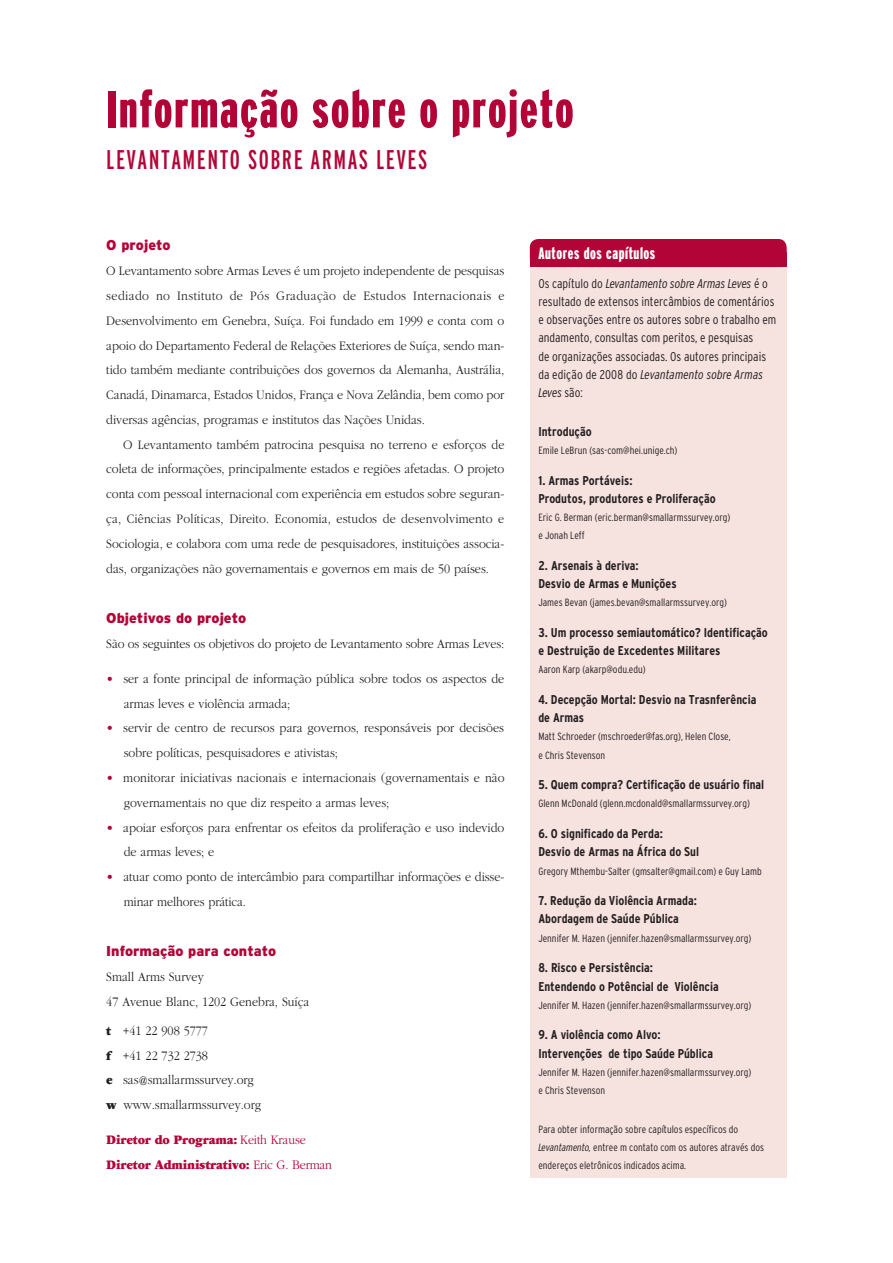
<style>
.page{position:relative;width:893px;height:1263px;background:#fff}
.page>*{position:absolute;margin:0;border:0;box-sizing:border-box;transform-origin:0 0}
.t1{font:900 extra-condensed 52.5px "Interstate";letter-spacing:.035em;color:#b30437}
.t2{font:extra-condensed 27px "Interstate";letter-spacing:.055em;color:#b30437}
.t3{font:900 extra-condensed 16.5px "Interstate";letter-spacing:.035em;color:#fff}
.t4{font:900 14.25px "Interstate";color:#b30437}
.t5{font:300 13.5px/24.8px "Garamond";color:#231f20;scale:.9 1}
.t6{font:900 13.5px/24.8px "Garamond";letter-spacing:-.01em;color:#b30437;scale:.9 1}
.t7{font:700 condensed 12.75px/18.1px "Interstate";color:#231f20}
.t8{font:300 condensed 12.75px/18.1px "Interstate";color:#231f20}
.t9{font:300 condensed 10.5px/18.1px "Interstate";color:#231f20}
.s1{color:#b30437}
.s2{font-weight:900}
.s3{font-weight:300}
.s4{font-style:italic}
</style>
<div class="page">
<div style="left:530px;top:256px;width:257px;height:922px;background:#f6e2df"></div>
<div style="left:530px;top:239px;width:257px;height:28px;background:#b30437;border-radius:9px"></div>
<h1 class="t1" style="left:106px;top:80px;width:469px">Informação sobre o projeto</h1>
<h2 class="t2" style="left:106px;top:145px;width:322px">LEVANTAMENTO SOBRE ARMAS LEVES</h2>
<p class="t4" style="left:106px;top:237px;width:66px">O projeto</p>
<p class="t5" style="left:106px;top:259px;width:444px;text-align:justify">O Levantamento sobre Armas Leves é um projeto independente de pesquisas sediado no Instituto de Pós Graduação de Estudos Internacionais e Desenvolvimento em Genebra, Suíça. Foi fundado em 1999 e conta com o apoio do Departamento Federal de Relações Exteriores de Suíça, sendo man&shy;tido também mediante contribuições dos governos da Alemanha, Austrália, Canadá, Dinamarca, Estados Unidos, França e Nova Zelândia, bem como por diversas agências, programas e institutos das Nações Unidas.</p>
<p class="t5" style="left:106px;top:432px;width:444px;text-align:justify;text-indent:17px">O Levantamento também patrocina pesquisa no terreno e esforços de coleta de informações, principalmente estados e regiões afetadas. O projeto conta com pessoal internacional com experiência em estudos sobre seguran&shy;ça, Ciências Políticas, Direito. Economia, estudos de desenvolvimento e Sociologia, e colabora com uma rede de pesquisadores, instituições associa&shy;das, organizações não governamentais e governos em mais de 50 países.</p>
<p class="t4" style="left:106px;top:610px;width:141px">Objetivos do projeto</p>
<p class="t5" style="left:106px;top:631px;width:444px">São os seguintes os objetivos do projeto de Levantamento sobre Armas Leves:</p>
<p class="t5" style="left:124px;top:666px;width:424px;text-indent:-17px"><span class="s1">•</span> ser a fonte principal de informação pública sobre todos os aspectos de armas leves e violência armada;</p>
<p class="t5" style="left:124px;top:716px;width:424px;text-indent:-17px"><span class="s1">•</span> servir de centro de recursos para governos, responsáveis por decisões sobre políticas, pesquisadores e ativistas;</p>
<p class="t5" style="left:124px;top:766px;width:425px;text-indent:-17px"><span class="s1">•</span> monitorar iniciativas nacionais e internacionais (governamentais e não governamentais no que diz respeito a armas leves;</p>
<p class="t5" style="left:124px;top:815px;width:424px;text-indent:-17px"><span class="s1">•</span> apoiar esforços para enfrentar os efeitos da proliferação e uso indevido de armas leves; e</p>
<p class="t5" style="left:124px;top:865px;width:424px;text-indent:-17px"><span class="s1">•</span> atuar como ponto de intercâmbio para compartilhar informações e disse&shy;minar melhores prática.</p>
<p class="t4" style="left:106px;top:943px;width:171px">Informação para contato</p>
<p class="t5" style="left:106px;top:964px;width:227px">Small Arms Survey<br>47 Avenue Blanc, 1202 Genebra, Suíça</p>
<p class="t5" style="left:106px;top:1018px;width:174px"><span class="s2">t</span> +41 22 908 5777<br><span class="s2">f</span> +41 22 732 2738<br><span class="s2">e</span> sas@smallarmssurvey.org <span class="s2">w</span> www.smallarmssurvey.org</p>
<p class="t6" style="left:106px;top:1128px;width:252px">Diretor do Programa: <span class="s3">Keith Krause<br></span>Diretor Administrativo: <span class="s3">Eric G. Berman</span></p>
<p class="t3" style="left:538px;top:245px;width:118px">Autores dos capítulos</p>
<p class="t8" style="left:538px;top:274px;width:239px">Os capítulo do <span class="s4">Levantamento sobre Armas Leves</span> é o resultado de extensos intercâmbios de comentários e observações entre os autores sobre o trabalho em andamento, consultas com peritos, e pesquisas<br>de organizações associadas. Os autores principais da edição de 2008 do <span class="s4">Levantamento sobre Armas Leves</span> são:</p>
<p class="t7" style="left:538px;top:422px;width:55px">Introdução</p>
<p class="t9" style="left:538px;top:441px;width:141px">Emile LeBrun (sas-com@hei.unige.ch)</p>
<p class="t7" style="left:538px;top:471px;width:179px">1. Armas Portáveis:<br>Produtos, produtores e Proliferação</p>
<p class="t9" style="left:538px;top:508px;width:194px">Eric G. Berman (eric.berman@smallarmssurvey.org) e Jonah Leff</p>
<p class="t7" style="left:538px;top:556px;width:140px">2. Arsenais à deriva:<br>Desvio de Armas e Munições</p>
<p class="t9" style="left:538px;top:593px;width:190px">James Bevan (james.bevan@smallarmssurvey.org)</p>
<p class="t7" style="left:538px;top:624px;width:231px">3. Um processo semiautomático? Identificação e Destruição de Excedentes Militares</p>
<p class="t9" style="left:538px;top:660px;width:109px">Aaron Karp (akarp@odu.edu)</p>
<p class="t7" style="left:538px;top:691px;width:220px">4. Decepção Mortal: Desvio na Trasnferência de Armas</p>
<p class="t9" style="left:538px;top:728px;width:194px">Matt Schroeder (mschroeder@fas.org), Helen Close, e Chris Stevenson</p>
<p class="t7" style="left:538px;top:776px;width:227px">5. Quem compra? Certificação de usuário final</p>
<p class="t9" style="left:538px;top:795px;width:213px">Glenn McDonald (glenn.mcdonald@smallarmssurvey.org)</p>
<p class="t7" style="left:538px;top:825px;width:162px">6. O significado da Perda:<br>Desvio de Armas na África do Sul</p>
<p class="t9" style="left:538px;top:862px;width:225px">Gregory Mthembu-Salter (gmsalter@gmail.com) e Guy Lamb</p>
<p class="t7" style="left:538px;top:892px;width:160px">7. Redução da Violência Armada:<br>Abordagem de Saúde Pública</p>
<p class="t9" style="left:538px;top:929px;width:215px">Jennifer M. Hazen (jennifer.hazen@smallarmssurvey.org)</p>
<p class="t7" style="left:538px;top:959px;width:182px">8. Risco e Persistência:<br>Entendendo o Potêncial de Violência</p>
<p class="t9" style="left:538px;top:996px;width:215px">Jennifer M. Hazen (jennifer.hazen@smallarmssurvey.org)</p>
<p class="t7" style="left:538px;top:1026px;width:176px">9. A violência como Alvo:<br>Intervenções de tipo Saúde Pública</p>
<p class="t9" style="left:538px;top:1063px;width:215px">Jennifer M. Hazen (jennifer.hazen@smallarmssurvey.org) e Chris Stevenson</p>
<p class="t9" style="left:538px;top:1120px;width:227px">Para obter informação sobre capítulos específicos do<br><span class="s4">Levantamento,</span> entree m contato com os autores através dos endereços eletrônicos indicados acima.</p>
</div>
